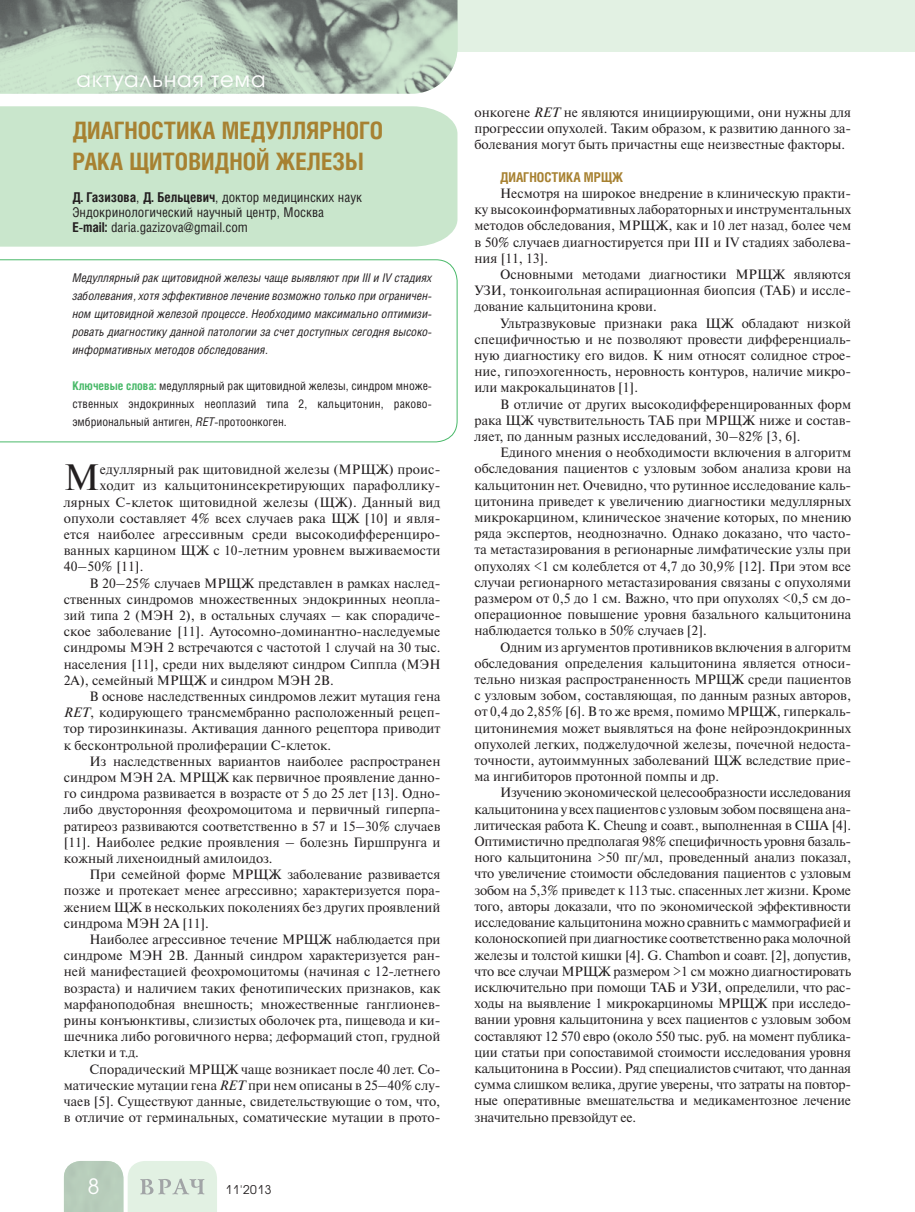
<style>
.page{position:relative;width:915px;height:1212px;background:#fff}
.page>*{position:absolute;margin:0;border:0;box-sizing:border-box;transform-origin:0 0}
.t1{font:36.6px "Newton C";color:#231f20}
.t2{font:700 24px/31.5px "Helios Cond";color:#a78131}
.t3{font:21px "Avant Garde Gothic C";letter-spacing:.05em;color:#fff}
.t4{font:13.5px/16.2px "Newton C";color:#231f20;text-align:justify}
.t5{font:13.5px/15px "Helios Cond";color:#231f20}
.t6{font:700 13.5px "Helios Cond";color:#a78131}
.t7{font:italic 12px/18px "Helios Cond";color:#231f20;text-align:justify}
.t8{font:12px/18px "Helios Cond";color:#231f20;text-align:justify}
.t9{font:12px "Avant Garde Gothic C";letter-spacing:.05em;color:#231f20}
.s1{font-weight:700}
.s2{font-weight:700;color:#49b969}
.s3{font-style:italic}
</style>
<div class="page">
<div style="left:0;top:0;width:914px;height:51px;background:#e2f1e3"></div>
<svg style="left:64px;top:1161px;width:153px;height:51px;background:#d0e0d2"></svg>
<svg style="left:0;top:0;width:412px;height:94px;background:#a7b9aa"></svg>
<img style="left:412px;top:0;width:45px;height:94px">
<div style="left:0;top:106px;width:457px;height:141px;background:#c9e6cc"></div>
<svg style="left:0;top:259px;width:457px;height:184px"></svg>
<h3 class="t3" style="left:77px;top:70px;width:190px">актуальная тема</h3>
<h2 class="t2" style="left:72px;top:117px;width:312px">ДИАГНОСТИКА МЕДУЛЛЯРНОГО<br>РАКА ЩИТОВИДНОЙ ЖЕЛЕЗЫ</h2>
<p class="t5" style="left:72px;top:191px;width:291px"><span class="s1">Д. Газизова</span>, <span class="s1">Д. Бельцевич</span>, доктор медицинских наук<br>Эндокринологический научный центр, Москва<br><span class="s1">E-mail:</span> daria.gazizova@gmail.com</p>
<p class="t7" style="left:72px;top:270px;width:361px">Медуллярный рак щитовидной железы чаще выявляют при III и IV стадиях заболевания, хотя эффективное лечение возможно только при ограничен&shy;ном щитовидной железой процессе. Необходимо максимально оптимизи&shy;ровать диагностику данной патологии за счет доступных сегодня высоко&shy;информативных методов обследования.</p>
<p class="t8" style="left:72px;top:378px;width:361px"><span class="s2">Ключевые слова:</span> медуллярный рак щитовидной железы, синдром множе&shy;ственных эндокринных неоплазий типа 2, кальцитонин, раково&shy;эмбриональный антиген, <span class="s3">RET</span>-протоонкоген.</p>
<h1 class="t1" style="left:64px;top:464px;width:37px">М</h1>
<p class="t4" style="left:100px;top:463px;width:342px">едуллярный рак щитовидной железы (МРЩЖ) проис-</p>
<p class="t4" style="left:100px;top:479px;width:342px">ходит из кальцитонинсекретирующих парафоллику-</p>
<p class="t4" style="left:64px;top:495px;width:378px">лярных С-клеток щитовидной железы (ЩЖ). Данный вид</p>
<p class="t4" style="left:64px;top:511px;width:378px">опухоли составляет 4% всех случаев рака ЩЖ [10] и явля-</p>
<p class="t4" style="left:64px;top:528px;width:378px">ется наиболее агрессивным среди высокодифференциро-</p>
<p class="t4" style="left:64px;top:544px;width:378px">ванных карцином ЩЖ с 10-летним уровнем выживаемости</p>
<p class="t4" style="left:64px;top:560px;width:81px">40–50% [11].</p>
<p class="t4" style="left:89px;top:576px;width:352px">В 20–25% случаев МРЩЖ представлен в рамках наслед-</p>
<p class="t4" style="left:64px;top:592px;width:378px">ственных синдромов множественных эндокринных неопла-</p>
<p class="t4" style="left:64px;top:609px;width:378px">зий типа 2 (МЭН 2), в остальных случаях – как спорадиче-</p>
<p class="t4" style="left:64px;top:625px;width:378px">ское заболевание [11]. Аутосомно-доминантно-наследуемые</p>
<p class="t4" style="left:64px;top:641px;width:378px">синдромы МЭН 2 встречаются с частотой 1 случай на 30 тыс.</p>
<p class="t4" style="left:64px;top:657px;width:378px">населения [11], среди них выделяют синдром Сиппла (МЭН</p>
<p class="t4" style="left:64px;top:673px;width:271px">2А), семейный МРЩЖ и синдром МЭН 2В.</p>
<p class="t4" style="left:89px;top:690px;width:352px">В основе наследственных синдромов лежит мутация гена</p>
<p class="t4" style="left:64px;top:706px;width:378px"><span class="s3">RET</span>, кодирующего трансмембранно расположенный рецеп-</p>
<p class="t4" style="left:64px;top:722px;width:378px">тор тирозинкиназы. Активация данного рецептора приводит</p>
<p class="t4" style="left:64px;top:738px;width:269px">к бесконтрольной пролиферации С-клеток.</p>
<p class="t4" style="left:89px;top:754px;width:352px">Из наследственных вариантов наиболее распространен</p>
<p class="t4" style="left:64px;top:771px;width:378px">синдром МЭН 2А. МРЩЖ как первичное проявление данно-</p>
<p class="t4" style="left:64px;top:787px;width:378px">го синдрома развивается в возрасте от 5 до 25 лет [13]. Одно-</p>
<p class="t4" style="left:64px;top:803px;width:378px">либо двусторонняя феохромоцитома и первичный гиперпа-</p>
<p class="t4" style="left:64px;top:819px;width:378px">ратиреоз развиваются соответственно в 57 и 15–30% случаев</p>
<p class="t4" style="left:64px;top:835px;width:378px">[11]. Наиболее редкие проявления – болезнь Гиршпрунга и</p>
<p class="t4" style="left:64px;top:852px;width:210px">кожный лихеноидный амилоидоз.</p>
<p class="t4" style="left:89px;top:868px;width:352px">При семейной форме МРЩЖ заболевание развивается</p>
<p class="t4" style="left:64px;top:884px;width:378px">позже и протекает менее агрессивно; характеризуется пора-</p>
<p class="t4" style="left:64px;top:900px;width:378px">жением ЩЖ в нескольких поколениях без других проявлений</p>
<p class="t4" style="left:64px;top:916px;width:147px">синдрома МЭН 2А [11].</p>
<p class="t4" style="left:89px;top:933px;width:352px">Наиболее агрессивное течение МРЩЖ наблюдается при</p>
<p class="t4" style="left:64px;top:949px;width:378px">синдроме МЭН 2В. Данный синдром характеризуется ран-</p>
<p class="t4" style="left:64px;top:965px;width:378px">ней манифестацией феохромоцитомы (начиная с 12-летнего</p>
<p class="t4" style="left:64px;top:981px;width:378px">возраста) и наличием таких фенотипических признаков, как</p>
<p class="t4" style="left:64px;top:997px;width:378px">марфаноподобная внешность; множественные ганглионев-</p>
<p class="t4" style="left:64px;top:1014px;width:378px">рины конъюнктивы, слизистых оболочек рта, пищевода и ки-</p>
<p class="t4" style="left:64px;top:1030px;width:378px">шечника либо роговичного нерва; деформаций стоп, грудной</p>
<p class="t4" style="left:64px;top:1046px;width:77px">клетки и т.д.</p>
<p class="t4" style="left:89px;top:1062px;width:352px">Спорадический МРЩЖ чаще возникает после 40 лет. Со-</p>
<p class="t4" style="left:64px;top:1078px;width:378px">матические мутации гена <span class="s3">RET</span> при нем описаны в 25–40% слу-</p>
<p class="t4" style="left:64px;top:1095px;width:378px">чаев [5]. Существуют данные, свидетельствующие о том, что,</p>
<p class="t4" style="left:64px;top:1111px;width:378px">в отличие от герминальных, соматические мутации в прото-</p>
<h3 class="t3" style="left:88px;top:1177px;width:13px">8</h3>
<p class="t9" style="left:225px;top:1184px;width:47px">11'2013</p>
<p class="t4" style="left:474px;top:106px;width:378px">онкогене <span class="s3">RET</span> не являются инициирующими, они нужны для прогрессии опухолей. Таким образом, к развитию данного за&shy;болевания могут быть причастны еще неизвестные факторы.</p>
<p class="t6" style="left:500px;top:172px;width:125px">ДИАГНОСТИКА МРЩЖ</p>
<p class="t4" style="left:474px;top:187px;width:378px;text-indent:26px">Несмотря на широкое внедрение в клиническую практи&shy;ку высокоинформативных лабораторных и инструментальных методов обследования, МРЩЖ, как и 10 лет назад, более чем в 50% случаев диагностируется при III и IV стадиях заболева&shy;ния [11, 13].</p>
<p class="t4" style="left:474px;top:268px;width:378px;text-indent:26px">Основными методами диагностики МРЩЖ являются УЗИ, тонкоигольная аспирационная биопсия (ТАБ) и иссле&shy;дование кальцитонина крови.</p>
<p class="t4" style="left:474px;top:316px;width:378px;text-indent:26px">Ультразвуковые признаки рака ЩЖ обладают низкой специфичностью и не позволяют провести дифференциаль&shy;ную диагностику его видов. К ним относят солидное строе&shy;ние, гипоэхогенность, неровность контуров, наличие микро&shy;или макрокальцинатов [1].</p>
<p class="t4" style="left:474px;top:397px;width:378px;text-indent:26px">В отличие от других высокодифференцированных форм рака ЩЖ чувствительность ТАБ при МРЩЖ ниже и состав&shy;ляет, по данным разных исследований, 30–82% [3, 6].</p>
<p class="t4" style="left:474px;top:446px;width:378px;text-indent:26px">Единого мнения о необходимости включения в алгоритм обследования пациентов с узловым зобом анализа крови на кальцитонин нет. Очевидно, что рутинное исследование каль&shy;цитонина приведет к увеличению диагностики медуллярных микрокарцином, клиническое значение которых, по мнению ряда экспертов, неоднозначно. Однако доказано, что часто&shy;та метастазирования в регионарные лимфатические узлы при опухолях &lt;1 см колеблется от 4,7 до 30,9% [12]. При этом все случаи регионарного метастазирования связаны с опухолями размером от 0,5 до 1 см. Важно, что при опухолях &lt;0,5 см до&shy;операционное повышение уровня базального кальцитонина наблюдается только в 50% случаев [2].</p>
<p class="t4" style="left:474px;top:640px;width:378px;text-indent:26px">Одним из аргументов противников включения в алгоритм обследования определения кальцитонина является относи&shy;тельно низкая распространенность МРЩЖ среди пациентов с узловым зобом, составляющая, по данным разных авторов, от 0,4 до 2,85% [6]. В то же время, помимо МРЩЖ, гиперкаль&shy;цитонинемия может выявляться на фоне нейроэндокринных опухолей легких, поджелудочной железы, почечной недоста&shy;точности, аутоиммунных заболеваний ЩЖ вследствие прие&shy;ма ингибиторов протонной помпы и др.</p>
<p class="t4" style="left:474px;top:786px;width:378px;text-indent:26px">Изучению экономической целесообразности исследования кальцитонина у всех пациентов с узловым зобом посвящена ана&shy;литическая работа K. Cheung и соавт., выполненная в США [4].<br>Оптимистично предполагая 98% специфичность уровня базаль&shy;ного кальцитонина &gt;50 пг/мл, проведенный анализ показал, что увеличение стоимости обследования пациентов с узловым зобом на 5,3% приведет к 113 тыс. спасенных лет жизни. Кроме того, авторы доказали, что по экономической эффективности исследование кальцитонина можно сравнить с маммографией и колоноскопией при диагностике соответственно рака молочной железы и толстой кишки [4]. G. Chambon и соавт. [2], допустив, что все случаи МРЩЖ размером &gt;1 см можно диагностировать исключительно при помощи ТАБ и УЗИ, определили, что рас&shy;ходы на выявление 1 микрокарциномы МРЩЖ при исследо&shy;вании уровня кальцитонина у всех пациентов с узловым зобом составляют 12 570 евро (около 550 тыс. руб. на момент публика&shy;ции статьи при сопоставимой стоимости исследования уровня кальцитонина в России). Ряд специалистов считают, что данная сумма слишком велика, другие уверены, что затраты на повтор&shy;ные оперативные вмешательства и медикаментозное лечение значительно превзойдут ее.</p>
</div>
